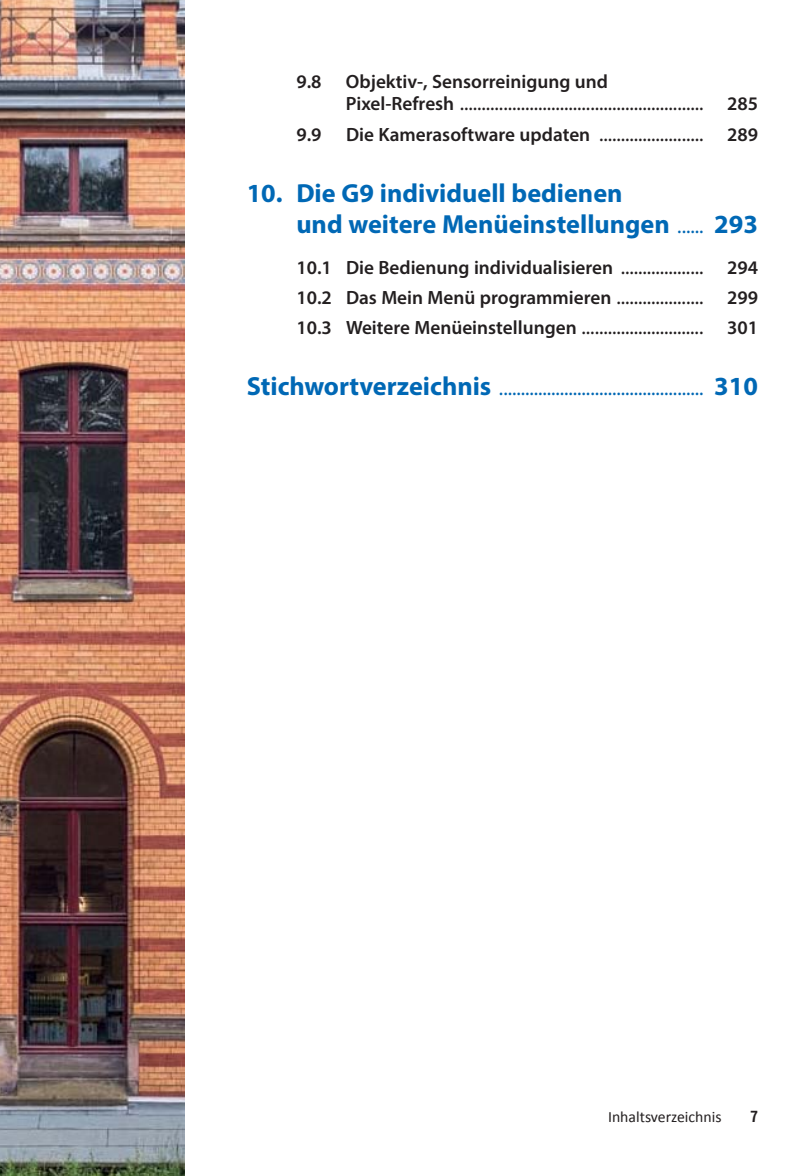
<style>
.page{position:relative;width:795px;height:1176px;background:#fff}
.page>*{position:absolute;margin:0;border:0;box-sizing:border-box;transform-origin:0 0}
.t1{font:700 26.25px/31.5px "Myriad Pro";color:#0068b5}
.t2{font:21px "Myriad Pro";color:#231f20}
.t3{font:21px "Myriad Pro";color:#0068b5}
.t4{font:600 19.25px/30.3px "Myriad Pro";color:#231f20;text-align:justify}
.t5{font:15.75px "Calibri";color:#231f20}
.t6{font:700 15.75px "Roboto Condensed";color:#231f20}
.s1{font-weight:600;font-size:19.25px}
.s2{font-weight:400;font-size:21px}
.s3{font-weight:700;font-size:26.25px}
</style>
<div class="page">
<img style="left:0;top:0;width:185px;height:1176px">
<p class="t4" style="left:296px;top:67px;width:27px">9.8</p>
<p class="t4" style="left:346px;top:67px;width:263px">Objektiv-, Sensorreinigung und</p>
<p class="t2" style="left:346px;top:91px;width:413px"><span class="s1">Pixel-Refresh</span> ........................................................ <span class="s1">285</span></p>
<p class="t4" style="left:296px;top:120px;width:27px">9.9</p>
<p class="t4" style="left:346px;top:120px;width:413px">Die Kamerasoftware updaten <span class="s2">........................</span> 289</p>
<h1 class="t1" style="left:296px;top:179px;width:463px;text-indent:-50px">10. Die G9 individuell bedienen<br>und weitere Menü einstellungen <span class="s2">......</span> 293</h1>
<p class="t4" style="left:296px;top:253px;width:463px">10.1 Die Bedienung individualisieren <span class="s2">...................</span> 294<br>10.2 Das Mein Menü programmieren <span class="s2">....................</span> 299<br>10.3 Weitere Menüeinstellungen <span class="s2">............................</span> 301</p>
<p class="t3" style="left:247px;top:376px;width:512px"><span class="s3">Stichwortverzeichnis</span> ............................................... <span class="s3">310</span></p>
<p class="t5" style="left:608px;top:1110px;width:115px">Inhaltsverzeichnis</p>
<p class="t6" style="left:750px;top:1107px;width:9px">7</p>
</div>
